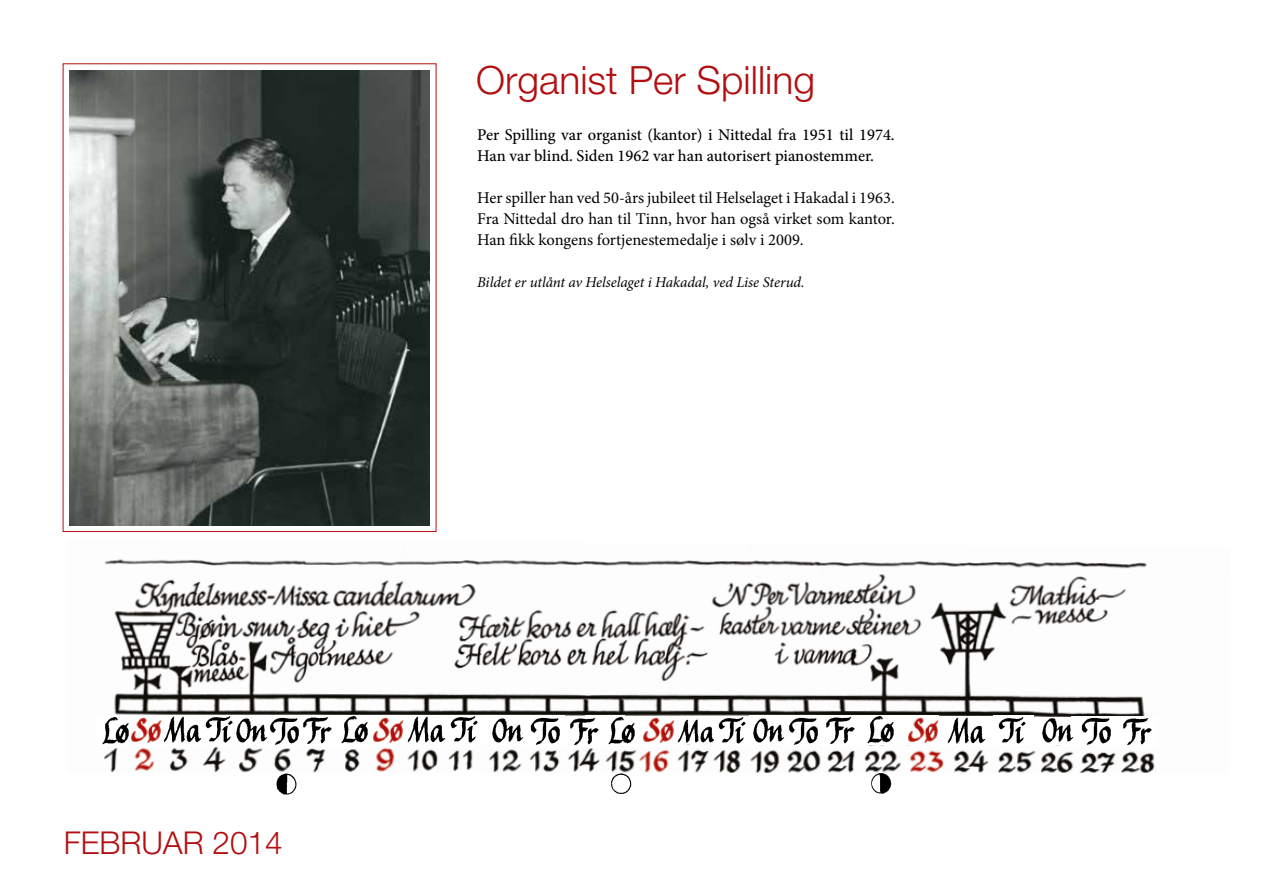
<style>
.page{position:relative;width:1263px;height:893px;background:#fff}
.page>*{position:absolute;margin:0;border:0;box-sizing:border-box;transform-origin:0 0}
.t1{font:300 39px "Helvetica Neue LT";color:#b20e10}
.t2{font:300 31.5px "Helvetica Neue LT";color:#b20e10}
.t3{font:16.5px/21px "Minion Pro";letter-spacing:-.005em;color:#000;text-align:justify}
.t4{font:500 16.5px/21px "Minion Pro";color:#000}
.t5{font:italic 15px "Minion Pro";letter-spacing:-.005em;color:#000}
</style>
<div class="page">
<img style="left:104px;top:559px;width:1051px;height:214px">
<img style="left:585px;top:715px;width:39px;height:1px">
<img style="left:102px;top:716px;width:29px;height:29px">
<div style="left:164px;top:715px;width:37px;height:31px;background:#fff"></div>
<img style="left:164px;top:716px;width:37px;height:27px">
<div style="left:201px;top:715px;width:32px;height:30px;background:#fff"></div>
<img style="left:205px;top:716px;width:28px;height:27px">
<img style="left:267px;top:715px;width:32px;height:31px">
<svg style="left:299px;top:715px;width:39px;height:32px"></svg>
<div style="left:338px;top:715px;width:37px;height:32px;background:#fff"></div>
<img style="left:341px;top:716px;width:27px;height:28px">
<div style="left:369px;top:715px;width:37px;height:29px;background:#fff"></div>
<img style="left:373px;top:717px;width:30px;height:26px">
<svg style="left:233px;top:715px;width:35px;height:29px"></svg>
<div style="left:525px;top:715px;width:40px;height:31px;background:#fff"></div>
<img style="left:530px;top:717px;width:30px;height:28px">
<div style="left:566px;top:716px;width:36px;height:31px;background:#fff"></div>
<img style="left:570px;top:718px;width:29px;height:27px">
<div style="left:602px;top:716px;width:40px;height:29px;background:#fff"></div>
<img style="left:608px;top:717px;width:27px;height:28px">
<div style="left:636px;top:717px;width:43px;height:29px;background:#fff"></div>
<img style="left:643px;top:717px;width:31px;height:26px">
<div style="left:677px;top:716px;width:45px;height:28px;background:#fff"></div>
<img style="left:677px;top:719px;width:37px;height:24px">
<div style="left:481px;top:715px;width:43px;height:29px;background:#fff"></div>
<img style="left:492px;top:718px;width:32px;height:25px">
<div style="left:714px;top:716px;width:39px;height:29px;background:#fff"></div>
<img style="left:718px;top:717px;width:28px;height:27px">
<div style="left:786px;top:716px;width:38px;height:30px;background:#fff"></div>
<img style="left:789px;top:717px;width:29px;height:28px">
<div style="left:1071px;top:716px;width:49px;height:30px;background:#fff"></div>
<img style="left:1081px;top:717px;width:30px;height:28px">
<div style="left:823px;top:715px;width:40px;height:31px;background:#fff"></div>
<img style="left:826px;top:717px;width:29px;height:27px">
<div style="left:856px;top:715px;width:51px;height:29px;background:#fff"></div>
<img style="left:867px;top:716px;width:27px;height:28px">
<div style="left:900px;top:716px;width:48px;height:28px;background:#fff"></div>
<img style="left:908px;top:717px;width:31px;height:26px">
<div style="left:749px;top:715px;width:36px;height:29px;background:#fff"></div>
<img style="left:753px;top:718px;width:32px;height:25px">
<div style="left:1035px;top:717px;width:39px;height:27px;background:#fff"></div>
<img style="left:1042px;top:718px;width:32px;height:25px">
<div style="left:446px;top:715px;width:35px;height:29px;background:#fff"></div>
<img style="left:450px;top:716px;width:28px;height:27px">
<div style="left:947px;top:716px;width:46px;height:30px;background:#fff"></div>
<img style="left:947px;top:717px;width:39px;height:27px">
<div style="left:994px;top:716px;width:40px;height:30px;background:#fff"></div>
<img style="left:998px;top:717px;width:28px;height:27px">
<div style="left:406px;top:715px;width:40px;height:29px;background:#fff"></div>
<img style="left:407px;top:716px;width:39px;height:27px">
<div style="left:131px;top:715px;width:33px;height:31px;background:#fff"></div>
<img style="left:131px;top:717px;width:31px;height:26px">
<img style="left:867px;top:772px;width:29px;height:22px">
<img style="left:276px;top:773px;width:21px;height:22px">
<img style="left:610px;top:772px;width:22px;height:22px">
<div style="left:1116px;top:716px;width:41px;height:31px;background:#fff"></div>
<img style="left:1123px;top:718px;width:29px;height:27px">
<div style="left:452px;top:771px;width:29px;height:22px;background:#fff"></div>
<img style="left:69px;top:70px;width:361px;height:455px">
<h1 class="t1" style="left:476px;top:57px;width:340px">Organist Per Spilling</h1>
<p class="t4" style="left:477px;top:124px;width:419px">Per Spilling var organist (kantor) i Nittedal fra 1951 til 1974.<br>Han var blind. Siden 1962 var han autorisert pianostemmer.</p>
<p class="t3" style="left:477px;top:187px;width:419px">Her spiller han ved 50-års jubileet til Helselaget i Hakadal i 1963.<br>Fra Nittedal dro han til Tinn, hvor han også virket som kantor.<br>Han fikk kongens fortjenestemedalje i sølv i 2009.</p>
<p class="t5" style="left:477px;top:272px;width:329px">Bildet er utlånt av Helselaget i Hakadal, ved Lise Sterud.</p>
<h2 class="t2" style="left:64px;top:823px;width:220px">FEBRUAR 2014</h2>
</div>
